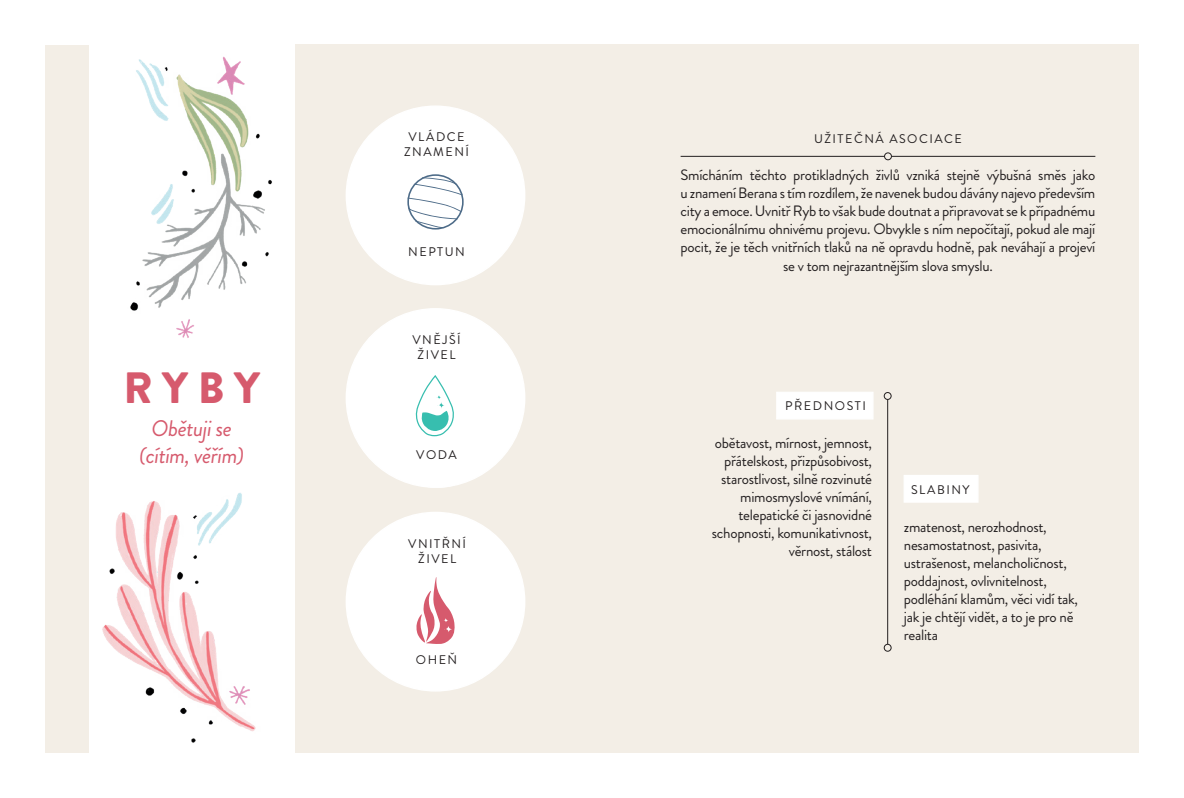
<style>
.page{position:relative;width:1184px;height:798px;background:#fff}
.page>*{position:absolute;margin:0;border:0;box-sizing:border-box;transform-origin:0 0}
.t1{font:900 43.75px "Brandon Grotesque";color:#d65a6d}
.t2{font:italic 22.5px/27px "Brandon Grotesque";letter-spacing:-.02em;color:#d65a6d;text-align:center}
.t3{font:15px/18px "Brandon Grotesque";letter-spacing:-.02em;color:#231f20;text-align:center}
.t4{font:12.5px/15px "Brandon Grotesque";letter-spacing:.12em;color:#231f20;text-align:center}
</style>
<div class="page">
<img style="left:102px;top:56px;width:170px;height:687px">
<div style="left:295px;top:45px;width:843px;height:708px;background:#f3eee6"></div>
<div style="left:776px;top:391px;width:97px;height:28px;background:#fff;border:1px solid #fff"></div>
<div style="left:903px;top:474px;width:75px;height:28px;background:#fff;border:1px solid #fff"></div>
<div style="left:346px;top:106px;width:178px;height:178px;background:#fff;border-radius:50%"></div>
<div style="left:346px;top:308px;width:178px;height:179px;background:#fff;border-radius:50%"></div>
<div style="left:346px;top:512px;width:178px;height:178px;background:#fff;border-radius:50%"></div>
<div style="left:45px;top:45px;width:44px;height:708px;background:#f3eee6"></div>
<hr style="left:680px;top:156px;width:204px;height:1px;background:#231f20">
<hr style="left:891px;top:156px;width:204px;height:1px;background:#231f20">
<hr style="left:887px;top:399px;width:1px;height:244px;background:#231f20">
<div style="left:884px;top:152px;width:7px;height:8px;border:1px solid #231f20;border-radius:50%"></div>
<div style="left:884px;top:392px;width:7px;height:7px;border:1px solid #231f20;border-radius:50%"></div>
<div style="left:884px;top:643px;width:7px;height:8px;border:1px solid #231f20;border-radius:50%"></div>
<div style="left:407px;top:174px;width:56px;height:55px;border:2px solid #4d6b88;border-radius:50%"></div>
<svg style="left:407px;top:177px;width:56px;height:51px"></svg>
<svg style="left:383px;top:313px;width:107px;height:175px"></svg>
<svg style="left:382px;top:515px;width:107px;height:176px"></svg>
<h1 class="t1" style="left:123px;top:356px;width:138px">RYBY</h1>
<h2 class="t2" style="left:139px;top:415px;width:106px">Obětuji se (cítím, věřím)</h2>
<p class="t4" style="left:404px;top:129px;width:67px">VLÁDCE<br>ZNAMENÍ</p>
<p class="t4" style="left:408px;top:245px;width:58px">NEPTUN</p>
<p class="t4" style="left:412px;top:332px;width:50px">VNĚJŠÍ<br>ŽIVEL</p>
<p class="t4" style="left:416px;top:447px;width:42px">VODA</p>
<p class="t4" style="left:408px;top:536px;width:59px">VNITŘNÍ<br>ŽIVEL</p>
<p class="t4" style="left:416px;top:651px;width:43px">OHEŇ</p>
<p class="t4" style="left:814px;top:131px;width:149px">UŽITEČNÁ ASOCIACE</p>
<p class="t3" style="left:680px;top:166px;width:416px">Smícháním těchto protikladných živlů vzniká stejně výbušná směs jako u znamení Berana s tím rozdílem, že navenek budou dávány najevo především city a emoce. Uvnitř Ryb to však bude doutnat a připravovat se k případnému emocionálnímu ohnivému projevu. Obvykle s ním nepočítají, pokud ale mají pocit, že je těch vnitřních tlaků na ně opravdu hodně, pak neváhají a projeví se v tom nejrazantnějším slova smyslu.</p>
<p class="t4" style="left:785px;top:398px;width:82px">PŘEDNOSTI</p>
<p class="t3" style="left:712px;top:433px;width:162px;text-align:right">obětavost, mírnost, jemnost, přátelskost, přizpůsobivost, starostlivost, silně rozvinuté mimosmyslové vnímání, telepatické či jasnovidné schopnosti, komunikativnost, věrnost, stálost</p>
<p class="t4" style="left:911px;top:482px;width:60px">SLABINY</p>
<p class="t3" style="left:904px;top:517px;width:176px;text-align:left">zmatenost, nerozhodnost, nesamostatnost, pasivita, ustrašenost, melancholičnost, poddajnost, ovlivnitelnost, podléhání klamům, věci vidí tak, jak je chtějí vidět, a to je pro ně realita</p>
</div>
